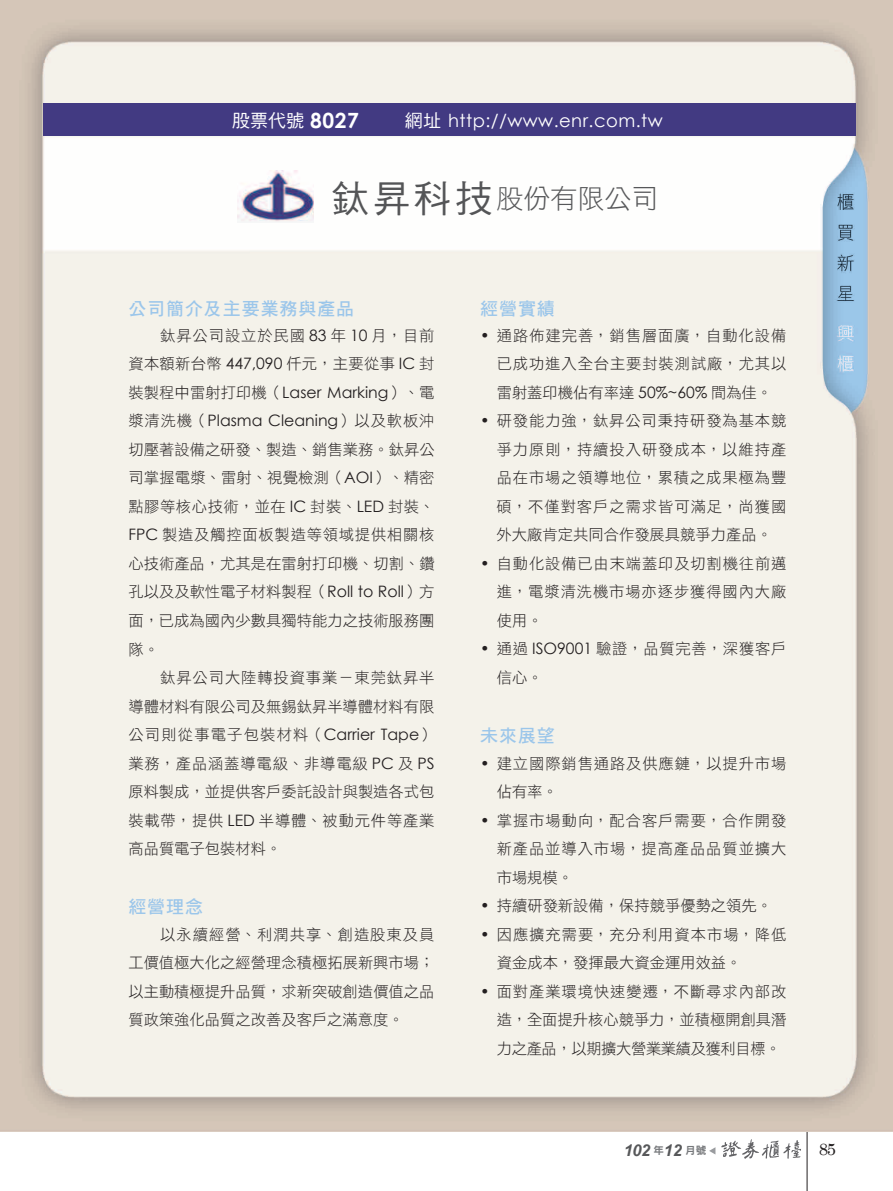
<style>
.page{position:relative;width:893px;height:1191px;background:#fff}
.page>*{position:absolute;margin:0;border:0;box-sizing:border-box;transform-origin:0 0}
.t1{font:27px "DF Hei Std W3";color:#57585a}
.t2{font:18px "DF Hei Std W7";letter-spacing:.05em;color:#9bc6ea}
.t3{font:18px "Century Gothic";letter-spacing:.025em;color:#fff}
.t4{font:18px "DF Hei Std W5";color:#fff}
.t5{font:16.5px "Century";color:#231f20}
.t6{font:italic 700 16.35px "Arial";color:#57585a}
.t7{font:15.75px "Century Gothic";color:#231f20}
.t8{font:15.3px/28.5px "DF Hei Std W3";letter-spacing:.005em;color:#231f20;text-align:justify}
.t9{font:15.3px/28.5px "DF Hei Std W3";letter-spacing:.06em;color:#231f20}
.t10{font:15.3px/28.5px "DF Hei Std W3";letter-spacing:.05em;color:#231f20}
.s1{font-family:"Century Gothic";font-weight:700;font-size:21px}
.s2{font-family:"DF Hei Std W5"}
.s3{font-family:"DF Hei Std W5";font-size:37.5px;color:#545557}
.s4{font-family:"Century Gothic";font-size:15.75px}
.s5{font-family:"DF Hei Std W3";font-size:15.3px}
.s6{font-family:"DF Hei Std W9";font-weight:400;font-style:normal;font-size:10.5px;color:#76787b}
</style>
<div class="page">
<img style="left:0;top:0;width:893px;height:1131px">
<hr style="left:807px;top:1131px;width:1px;height:60px;background:#231f20">
<svg style="left:721px;top:1139px;width:80px;height:19px"></svg>
<svg style="left:709px;top:1147px;width:6px;height:7px"></svg>
<div style="left:43px;top:103px;width:812px;height:33px;background:#423a82"></div>
<img style="left:238px;top:170px;width:75px;height:53px">
<p class="t4" style="left:232px;top:111px;width:128px">股票代號 <span class="s1">8027</span></p>
<p class="t3" style="left:405px;top:108px;width:259px"><span class="s2">網址</span> http://www.enr.com.tw</p>
<h1 class="t1" style="left:331px;top:183px;width:329px"><span class="s3">鈦昇科技</span>股份有限公司</h1>
<p class="t2" style="left:128px;top:298px;width:227px">公司簡介及主要業務與產品</p>
<p class="t8" style="left:128px;top:321px;width:308px;text-indent:32px">鈦昇公司設立於民國 <span class="s4">83</span> 年 <span class="s4">10</span> 月，目前資本額新台幣 <span class="s4">447,090</span> 仟元，主要從事 <span class="s4">IC</span> 封裝製程中雷射打印機（<span class="s4">Laser Marking</span>）、電</p>
<p class="t7" style="left:128px;top:410px;width:308px"><span class="s5">漿清洗機（</span>Plasma Cleaning<span class="s5">）以及軟板沖</span></p>
<p class="t8" style="left:128px;top:435px;width:308px">切壓著設備之研發、製造、銷售業務。鈦昇公司掌握電漿、雷射、視覺檢測（<span class="s4">AOI</span>）、精密點膠等核心技術，並在 <span class="s4">IC</span> 封裝、<span class="s4">LED</span> 封裝、<span class="s4">FPC</span> 製造及觸控面板製造等領域提供相關核心技術產品，尤其是在雷射打印機、切割、鑽孔以及及軟性電子材料製程（<span class="s4">Roll to Roll</span>）方面，已成為國內少數具獨特能力之技術服務團隊。</p>
<p class="t8" style="left:128px;top:663px;width:308px;text-indent:32px">鈦昇公司大陸轉投資事業－東莞鈦昇半導體材料有限公司及無錫鈦昇半導體材料有限公司則從事電子包裝材料（<span class="s4">Carrier Tape</span>）業務，產品涵蓋導電級、非導電級 <span class="s4">PC</span> 及 <span class="s4">PS</span>原料製成，並提供客戶委託設計與製造各式包裝載帶，提供 <span class="s4">LED</span> 半導體、被動元件等產業高品質電子包裝材料。</p>
<p class="t2" style="left:128px;top:897px;width:76px">經營理念</p>
<p class="t8" style="left:128px;top:919px;width:308px;text-indent:32px">以永續經營、利潤共享、創造股東及員工價值極大化之經營理念積極拓展新興市場；以主動積極提升品質，求新突破創造價值之品質政策強化品質之改善及客戶之滿意度。</p>
<p class="t2" style="left:480px;top:298px;width:76px">經營實績</p>
<p class="t8" style="left:497px;top:321px;width:291px;text-indent:-16px"><span class="s4">•</span> 通路佈建完善，銷售層面廣，自動化設備已成功進入全台主要封裝測試廠，尤其以雷射蓋印機佔有率達 <span class="s4">50%~60%</span> 間為佳。</p>
<p class="t8" style="left:497px;top:406px;width:291px;text-indent:-16px"><span class="s4">•</span> 研發能力強，鈦昇公司秉持研發為基本競爭力原則，持續投入研發成本，以維持產品在市場之領導地位，累積之成果極為豐碩，不僅對客戶之需求皆可滿足，尚獲國外大廠肯定共同合作發展具競爭力產品。</p>
<p class="t8" style="left:497px;top:549px;width:291px;text-indent:-17px"><span class="s4">•</span> 自動化設備已由末端蓋印及切割機往前邁進，電漿清洗機市場亦逐步獲得國內大廠使用。</p>
<p class="t10" style="left:497px;top:634px;width:291px;text-indent:-16px"><span class="s4">•</span> 通過 <span class="s4">ISO9001</span> 驗證，品質完善，深獲客戶信心。</p>
<p class="t2" style="left:480px;top:726px;width:76px">未來展望</p>
<p class="t9" style="left:497px;top:748px;width:291px;text-indent:-16px"><span class="s4">•</span> 建立國際銷售通路及供應鏈，以提升市場佔有率。</p>
<p class="t8" style="left:497px;top:805px;width:291px;text-indent:-16px"><span class="s4">•</span> 掌握市場動向，配合客戶需要，合作開發新產品並導入市場，提高產品品質並擴大市場規模。</p>
<p class="t8" style="left:480px;top:891px;width:293px"><span class="s4">•</span> 持續研發新設備，保持競爭優勢之領先。</p>
<p class="t9" style="left:497px;top:919px;width:291px;text-indent:-16px"><span class="s4">•</span> 因應擴充需要，充分利用資本市場，降低資金成本，發揮最大資金運用效益。</p>
<p class="t8" style="left:497px;top:976px;width:291px;text-indent:-17px"><span class="s4">•</span> 面對產業環境快速變遷，不斷尋求內部改造，全面提升核心競爭力，並積極開創具潛力之產品，以期擴大營業業績及獲利目標。</p>
<p class="t6" style="left:624px;top:1139px;width:84px">102 <span class="s6">年</span>12 <span class="s6">月號</span></p>
<p class="t5" style="left:819px;top:1135px;width:19px">85</p>
</div>
